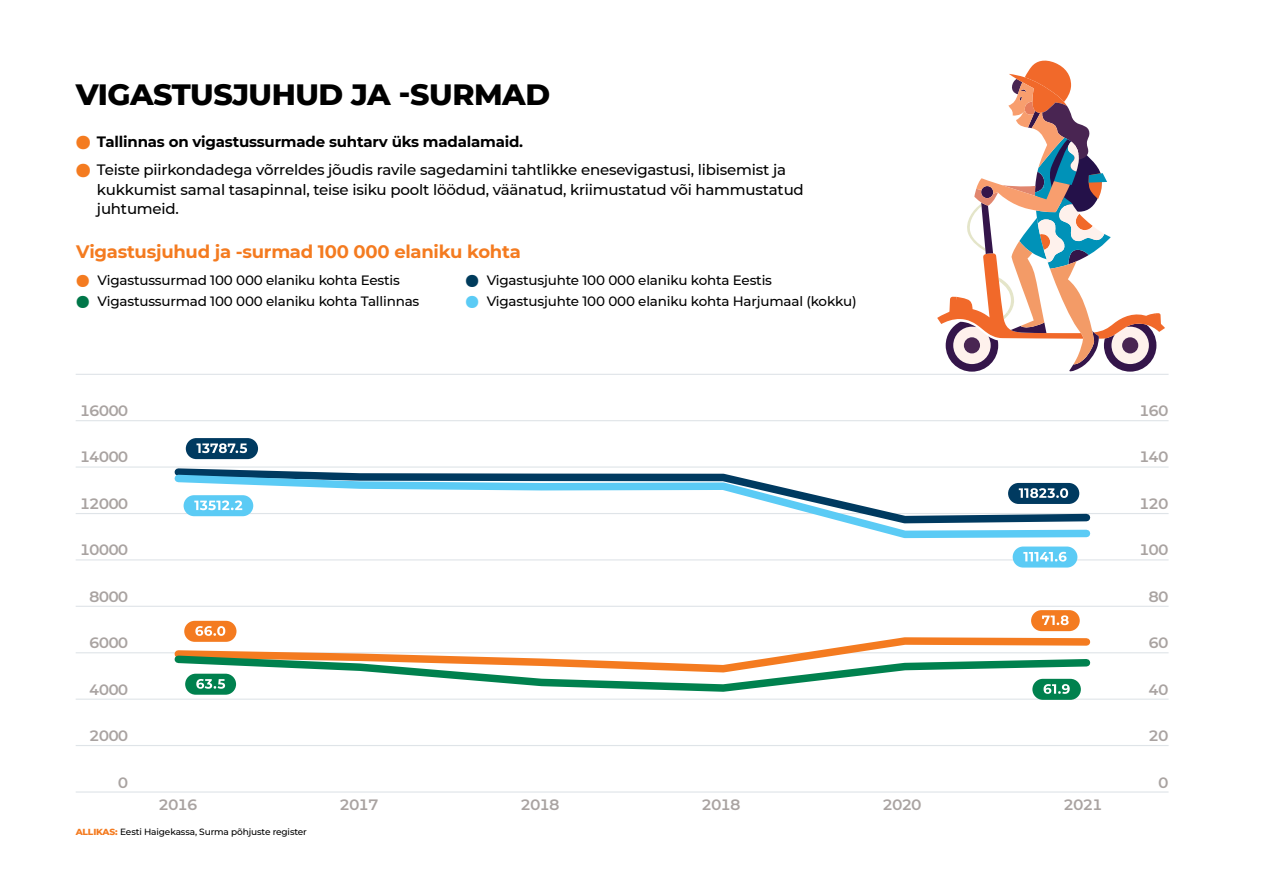
<style>
.page{position:relative;width:1263px;height:893px;background:#fff}
.page>*{position:absolute;margin:0;border:0;box-sizing:border-box;transform-origin:0 0}
.t1{font:800 30px "Montserrat";letter-spacing:-.015em;color:#000}
.t2{font:700 18px "Montserrat";letter-spacing:-.015em;color:#f47b20}
.t3{font:500 15px/19.5px "Montserrat";letter-spacing:-.015em;color:#000}
.t4{font:600 15px "Montserrat";letter-spacing:-.065em;color:#a9a3a1}
.t5{font:700 15px "Montserrat";letter-spacing:-.015em;color:#000}
.t6{font:500 13.5px "Montserrat";letter-spacing:-.015em;color:#000}
.t7{font:500 9px "Montserrat";letter-spacing:-.015em;color:#000}
.s1{font-family:"Core Sans N";color:#f47b20}
.s2{font-family:"Core Sans N";font-weight:700;color:#f47b20}
.s3{font-family:"Core Sans N";font-weight:700;color:#007749}
.s4{font-family:"Core Sans N";font-weight:700;color:#003b5c}
.s5{font-family:"Core Sans N";font-weight:700;color:#5bcbf5}
.s6{font-weight:800;color:#f47b20}
</style>
<div class="page">
<svg style="left:937px;top:60px;width:228px;height:312px"></svg>
<hr style="left:76px;top:745px;width:1092px;height:1px;background:#dfe4e8">
<hr style="left:76px;top:699px;width:1092px;height:1px;background:#dfe4e8">
<hr style="left:76px;top:652px;width:1092px;height:1px;background:#dfe4e8">
<hr style="left:76px;top:606px;width:1092px;height:1px;background:#dfe4e8">
<hr style="left:76px;top:559px;width:1092px;height:1px;background:#dfe4e8">
<hr style="left:76px;top:513px;width:1092px;height:1px;background:#dfe4e8">
<hr style="left:76px;top:466px;width:1092px;height:2px;background:#dfe4e8">
<hr style="left:76px;top:420px;width:1092px;height:1px;background:#dfe4e8">
<hr style="left:76px;top:374px;width:1092px;height:1px;background:#dfe4e8">
<hr style="left:76px;top:791px;width:1092px;height:2px;background:#dfe4e8">
<svg style="left:171px;top:466px;width:923px;height:5px"></svg>
<svg style="left:174px;top:471px;width:917px;height:68px"></svg>
<svg style="left:186px;top:438px;width:72px;height:21px;background:#366482"></svg>
<svg style="left:1008px;top:483px;width:71px;height:21px"></svg>
<svg style="left:184px;top:495px;width:69px;height:21px"></svg>
<svg style="left:1013px;top:546px;width:64px;height:22px"></svg>
<svg style="left:170px;top:610px;width:924px;height:90px"></svg>
<h1 class="t1" style="left:76px;top:72px;width:476px">VIGASTUSJUHUD JA -SURMAD</h1>
<p class="t5" style="left:76px;top:131px;width:449px"><span class="s1">●</span> Tallinnas on vigastussurmade suhtarv üks madalamaid.</p>
<p class="t3" style="left:97px;top:159px;width:708px;text-indent:-21px"><span class="s2">●</span> Teiste piirkondadega võrreldes jõudis ravile sagedamini tahtlikke enesevigastusi, libisemist ja kukkumist samal tasapinnal, teise isiku poolt löödud, väänatud, kriimustatud või hammustatud juhtumeid.</p>
<p class="t2" style="left:76px;top:238px;width:446px">Vigastusjuhud ja -surmad 100 000 elaniku kohta</p>
<p class="t6" style="left:76px;top:270px;width:325px"><span class="s2">●</span> Vigastussurmad 100 000 elaniku kohta Eestis</p>
<p class="t6" style="left:76px;top:291px;width:345px"><span class="s3">●</span> Vigastussurmad 100 000 elaniku kohta Tallinnas</p>
<p class="t4" style="left:80px;top:400px;width:50px">16000</p>
<p class="t4" style="left:80px;top:446px;width:50px">14000</p>
<p class="t4" style="left:80px;top:493px;width:50px">12000</p>
<p class="t4" style="left:80px;top:539px;width:50px">10000</p>
<p class="t4" style="left:89px;top:586px;width:41px">8000</p>
<p class="t4" style="left:89px;top:632px;width:41px">6000</p>
<p class="t4" style="left:89px;top:679px;width:41px">4000</p>
<p class="t4" style="left:89px;top:725px;width:41px">2000</p>
<p class="t4" style="left:118px;top:772px;width:12px">0</p>
<p class="t6" style="left:465px;top:270px;width:308px"><span class="s4">●</span> Vigastusjuhte 100 000 elaniku kohta Eestis</p>
<p class="t6" style="left:465px;top:291px;width:393px"><span class="s5">●</span> Vigastusjuhte 100 000 elaniku kohta Harjumaal (kokku)</p>
<p class="t4" style="left:159px;top:794px;width:41px">2016</p>
<p class="t4" style="left:340px;top:794px;width:41px">2017</p>
<p class="t4" style="left:520px;top:794px;width:41px">2018</p>
<p class="t4" style="left:701px;top:794px;width:41px">2018</p>
<p class="t4" style="left:882px;top:794px;width:41px">2020</p>
<p class="t4" style="left:1063px;top:794px;width:41px">2021</p>
<p class="t7" style="left:76px;top:826px;width:233px"><span class="s6">ALLIKAS:</span> Eesti Haigekassa, Surma põhjuste register</p>
<p class="t4" style="left:1139px;top:400px;width:31px">160</p>
<p class="t4" style="left:1139px;top:446px;width:31px">140</p>
<p class="t4" style="left:1139px;top:493px;width:31px">120</p>
<p class="t4" style="left:1139px;top:539px;width:31px">100</p>
<p class="t4" style="left:1148px;top:586px;width:22px">80</p>
<p class="t4" style="left:1148px;top:632px;width:22px">60</p>
<p class="t4" style="left:1148px;top:679px;width:22px">40</p>
<p class="t4" style="left:1148px;top:725px;width:22px">20</p>
<p class="t4" style="left:1158px;top:772px;width:12px">0</p>
</div>
